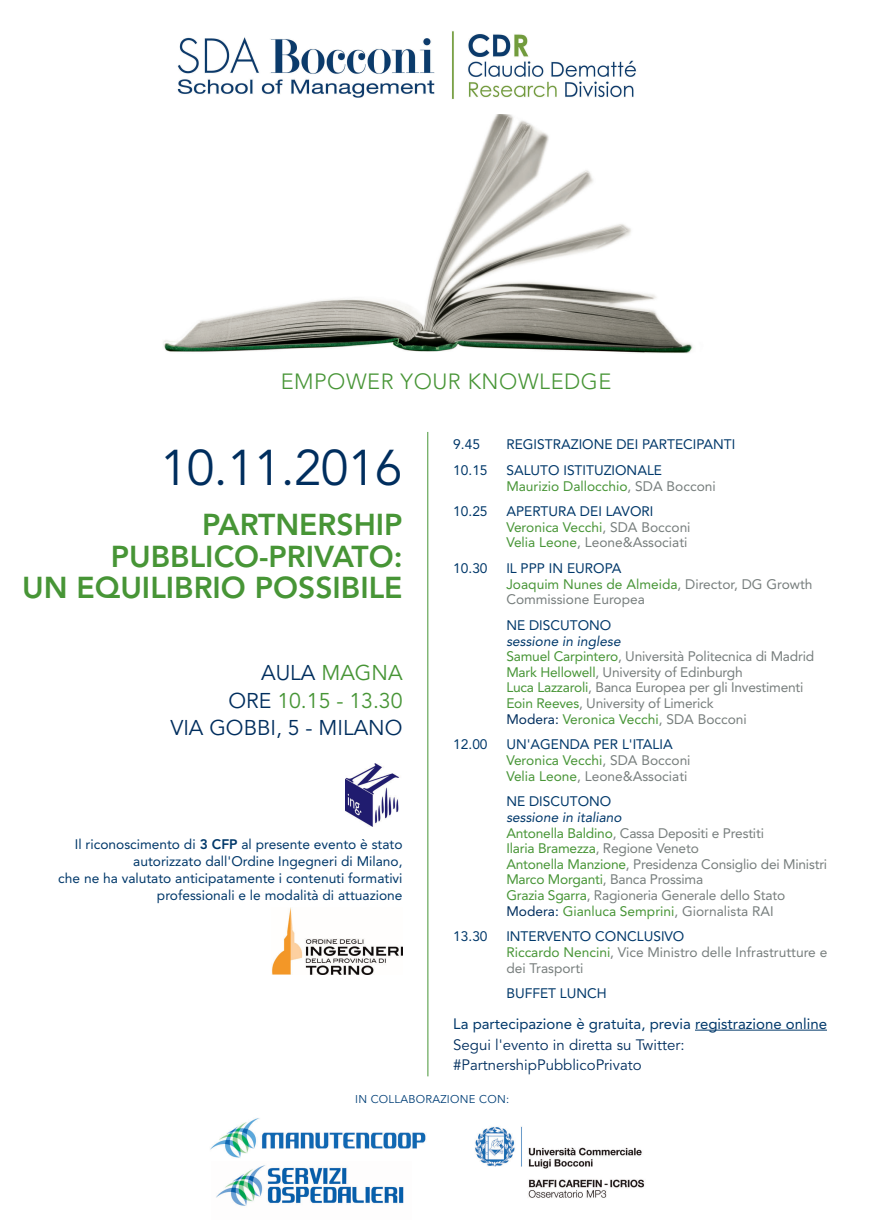
<style>
.page{position:relative;width:877px;height:1232px;background:#fff}
.page>*{position:absolute;margin:0;border:0;box-sizing:border-box;transform-origin:0 0}
.t1{font:49.81px "Avenir";letter-spacing:-.015em;color:#002e5e}
.t2{font:800 30px/31.2px "Avenir";color:#479536;text-align:right}
.t3{font:300 21.88px "Avenir";letter-spacing:.025em;color:#479536}
.t4{font:21.25px/27.5px "Avenir";color:#002e5e;text-align:right}
.t5{font:15px/20.6px "Avenir";color:#002e5e}
.t6{font:15px "Avenir";color:#00386a}
.t7{font:13.75px/15.6px "Avenir";letter-spacing:-.015em;color:#777e7d}
.t8{font:13.75px/16.9px "Avenir";color:#00386a;text-align:right}
.t9{font:11.25px "Avenir";letter-spacing:.025em;color:#013f77}
.s1{color:#479536}
.s2{font-weight:800}
.s3{color:#777e7d}
.s4{color:#00386a}
.s5{font-style:italic;color:#00386a}
.s6{color:#002e5e}
</style>
<div class="page">
<hr style="left:695px;top:1029px;width:132px;height:1px;background:#00386a">
<hr style="left:427px;top:432px;width:1px;height:644px;background:#479536">
<img style="left:163px;top:114px;width:530px;height:240px">
<img style="left:177px;top:31px;width:460px;height:68px">
<img style="left:216px;top:1165px;width:188px;height:41px">
<img style="left:210px;top:1118px;width:216px;height:40px">
<img style="left:475px;top:1126px;width:170px;height:72px">
<img style="left:345px;top:764px;width:55px;height:62px">
<img style="left:272px;top:907px;width:130px;height:67px">
<h3 class="t3" style="left:281px;top:368px;width:332px">EMPOWER YOUR KNOWLEDGE</h3>
<h1 class="t1" style="left:160px;top:438px;width:244px">10.11.2016</h1>
<h2 class="t2" style="left:22px;top:509px;width:382px">PARTNERSHIP<br>PUBBLICO-PRIVATO:<br>UN EQUILIBRIO POSSIBILE</h2>
<h3 class="t4" style="left:170px;top:659px;width:234px">AULA <span class="s1">MAGNA<br></span>ORE <span class="s1">10.15 - 13.30<br></span>VIA GOBBI, 5 - MILANO</h3>
<p class="t8" style="left:58px;top:835px;width:346px">Il riconoscimento di <span class="s2">3 CFP</span> al presente evento è stato autorizzato dall'Ordine Ingegneri di Milano,<br>che ne ha valutato anticipatamente i contenuti formativi professionali e le modalità di attuazione</p>
<p class="t8" style="left:453px;top:435px;width:28px">9.45</p>
<p class="t8" style="left:506px;top:435px;width:231px">REGISTRAZIONE DEI PARTECIPANTI</p>
<p class="t8" style="left:453px;top:461px;width:36px">10.15</p>
<p class="t8" style="left:506px;top:462px;width:211px;line-height:15.6px;text-align:left">SALUTO ISTITUZIONALE<br><span class="s1">Maurizio Dallocchio</span><span class="s3">, SDA Bocconi</span></p>
<p class="t8" style="left:453px;top:502px;width:36px">10.25</p>
<p class="t7" style="left:506px;top:503px;width:186px"><span class="s4">APERTURA DEI LAVORI<br></span><span class="s1">Veronica Vecchi</span>, SDA Bocconi<br><span class="s1">Velia Leone</span>, Leone&amp;Associati</p>
<p class="t8" style="left:453px;top:559px;width:36px">10.30</p>
<p class="t7" style="left:506px;top:560px;width:308px"><span class="s4">IL PPP IN EUROPA<br></span><span class="s1">Joaquim Nunes de Almeida</span>, Director, DG Growth<br>Commissione Europea</p>
<p class="t8" style="left:506px;top:616px;width:106px">NE DISCUTONO</p>
<p class="t7" style="left:506px;top:632px;width:309px"><span class="s5">sessione in inglese<br></span><span class="s1">Samuel Carpintero</span>, Università Politecnica di Madrid <span class="s1">Mark Hellowell</span>, University of Edinburgh<br><span class="s1">Luca Lazzaroli</span>, Banca Europea per gli Investimenti <span class="s1">Eoin Reeves</span>, University of Limerick<br><span class="s6">Modera:</span> <span class="s1">Veronica Vecchi</span>, SDA Bocconi</p>
<p class="t8" style="left:453px;top:735px;width:36px">12.00</p>
<p class="t7" style="left:506px;top:736px;width:186px"><span class="s4">UN'AGENDA PER L'ITALIA<br></span><span class="s1">Veronica Vecchi</span>, SDA Bocconi<br><span class="s1">Velia Leone</span>, Leone&amp;Associati</p>
<p class="t8" style="left:506px;top:792px;width:106px">NE DISCUTONO</p>
<p class="t7" style="left:506px;top:808px;width:322px"><span class="s5">sessione in italiano<br></span><span class="s1">Antonella Baldino</span>, Cassa Depositi e Prestiti<br><span class="s1">Ilaria Bramezza</span>, Regione Veneto<br><span class="s1">Antonella Manzione</span>, Presidenza Consiglio dei Ministri <span class="s1">Marco Morganti</span>, Banca Prossima<br><span class="s1">Grazia Sgarra</span>, Ragioneria Generale dello Stato <span class="s6">Modera:</span> <span class="s1">Gianluca Semprini</span>, Giornalista RAI</p>
<p class="t8" style="left:453px;top:927px;width:36px">13.30</p>
<p class="t7" style="left:506px;top:928px;width:323px"><span class="s4">INTERVENTO CONCLUSIVO<br></span><span class="s1">Riccardo Nencini</span>, Vice Ministro delle Infrastrutture e dei Trasporti</p>
<p class="t8" style="left:506px;top:984px;width:102px">BUFFET LUNCH</p>
<p class="t6" style="left:453px;top:1011px;width:375px">La partecipazione è gratuita, previa registrazione online</p>
<p class="t5" style="left:453px;top:1034px;width:233px">Segui l'evento in diretta su Twitter: #PartnershipPubblicoPrivato</p>
<p class="t9" style="left:355px;top:1092px;width:156px">IN COLLABORAZIONE CON:</p>
</div>
